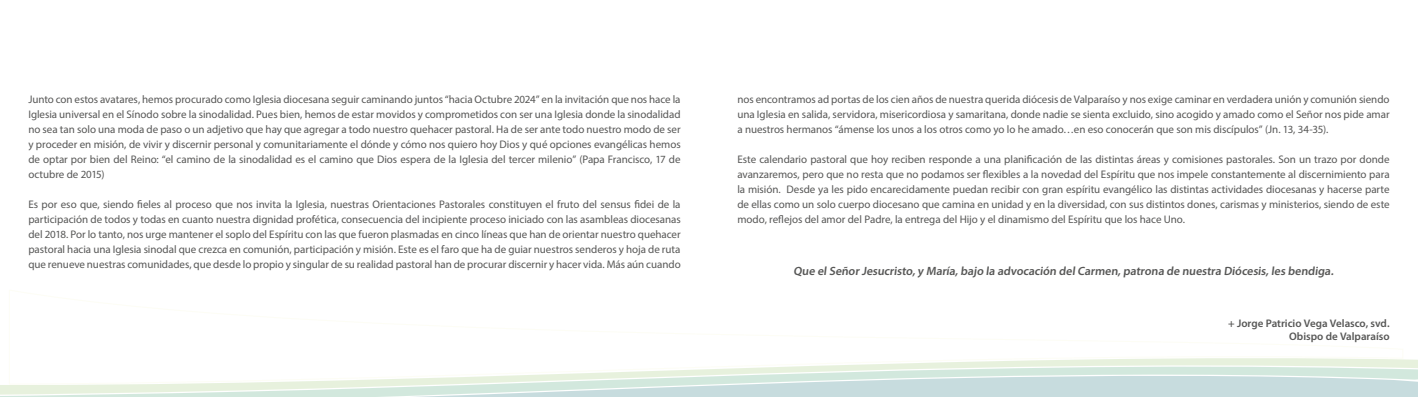
<style>
.page{position:relative;width:1418px;height:397px;background:#fff}
.page>*{position:absolute;margin:0;border:0;box-sizing:border-box;transform-origin:0 0}
.t1{font:600 12px "Myriad Pro";color:#575756}
.t2{font:11px/15px "Myriad Pro";letter-spacing:-.005em;color:#575756;text-align:justify}
.t3{font:600 11px/13px "Myriad Pro";letter-spacing:-.005em;color:#575756;text-align:right}
</style>
<div class="page">
<svg style="left:1px;top:395px;width:1416px;height:2px;background:#cbe0de"></svg>
<svg style="left:1px;top:358px;width:1416px;height:37px"></svg>
<p class="t2" style="left:28px;top:92px;width:654px">Junto con estos avatares, hemos procurado como Iglesia diocesana seguir caminando juntos “hacia Octubre 2024” en la invitación que nos hace la Iglesia universal en el Sínodo sobre la sinodalidad. Pues bien, hemos de estar movidos y comprometidos con ser una Iglesia donde la sinodalidad no sea tan solo una moda de paso o un adjetivo que hay que agregar a todo nuestro quehacer pastoral. Ha de ser ante todo nuestro modo de ser y proceder en misión, de vivir y discernir personal y comunitariamente el dónde y cómo nos quiero hoy Dios y qué opciones evangélicas hemos de optar por bien del Reino: “el camino de la sinodalidad es el camino que Dios espera de la Iglesia del tercer milenio” (Papa Francisco, 17 de octubre de 2015)</p>
<p class="t2" style="left:28px;top:197px;width:654px">Es por eso que, siendo fieles al proceso que nos invita la Iglesia, nuestras Orientaciones Pastorales constituyen el fruto del sensus fidei de la participación de todos y todas en cuanto nuestra dignidad profética, consecuencia del incipiente proceso iniciado con las asambleas diocesanas del 2018. Por lo tanto, nos urge mantener el soplo del Espíritu con las que fueron plasmadas en cinco líneas que han de orientar nuestro quehacer pastoral hacia una Iglesia sinodal que crezca en comunión, participación y misión. Este es el faro que ha de guiar nuestros senderos y hoja de ruta que renueve nuestras comunidades, que desde lo propio y singular de su realidad pastoral han de procurar discernir y hacer vida. Más aún cuando</p>
<p class="t2" style="left:737px;top:92px;width:653px">nos encontramos ad portas de los cien años de nuestra querida diócesis de Valparaíso y nos exige caminar en verdadera unión y comunión siendo una Iglesia en salida, servidora, misericordiosa y samaritana, donde nadie se sienta excluido, sino acogido y amado como el Señor nos pide amar a nuestros hermanos “ámense los unos a los otros como yo lo he amado…en eso conocerán que son mis discípulos” (Jn. 13, 34-35).</p>
<p class="t2" style="left:737px;top:152px;width:654px">Este calendario pastoral que hoy reciben responde a una planificación de las distintas áreas y comisiones pastorales. Son un trazo por donde avanzaremos, pero que no resta que no podamos ser flexibles a la novedad del Espíritu que nos impele constantemente al discernimiento para la misión. Desde ya les pido encarecidamente puedan recibir con gran espíritu evangélico las distintas actividades diocesanas y hacerse parte de ellas como un solo cuerpo diocesano que camina en unidad y en la diversidad, con sus distintos dones, carismas y ministerios, siendo de este modo, reflejos del amor del Padre, la entrega del Hijo y el dinamismo del Espíritu que los hace Uno.</p>
<p class="t1" style="left:793px;top:264px;width:543px">Que elSeñor Jesucristo,y María,bajo la advocación delCarmen,patrona de nuestra Diócesis,les bendiga.</p>
<p class="t3" style="left:1228px;top:317px;width:163px">+ Jorge Patricio Vega Velasco, svd.<br>Obispo de Valparaíso</p>
</div>
